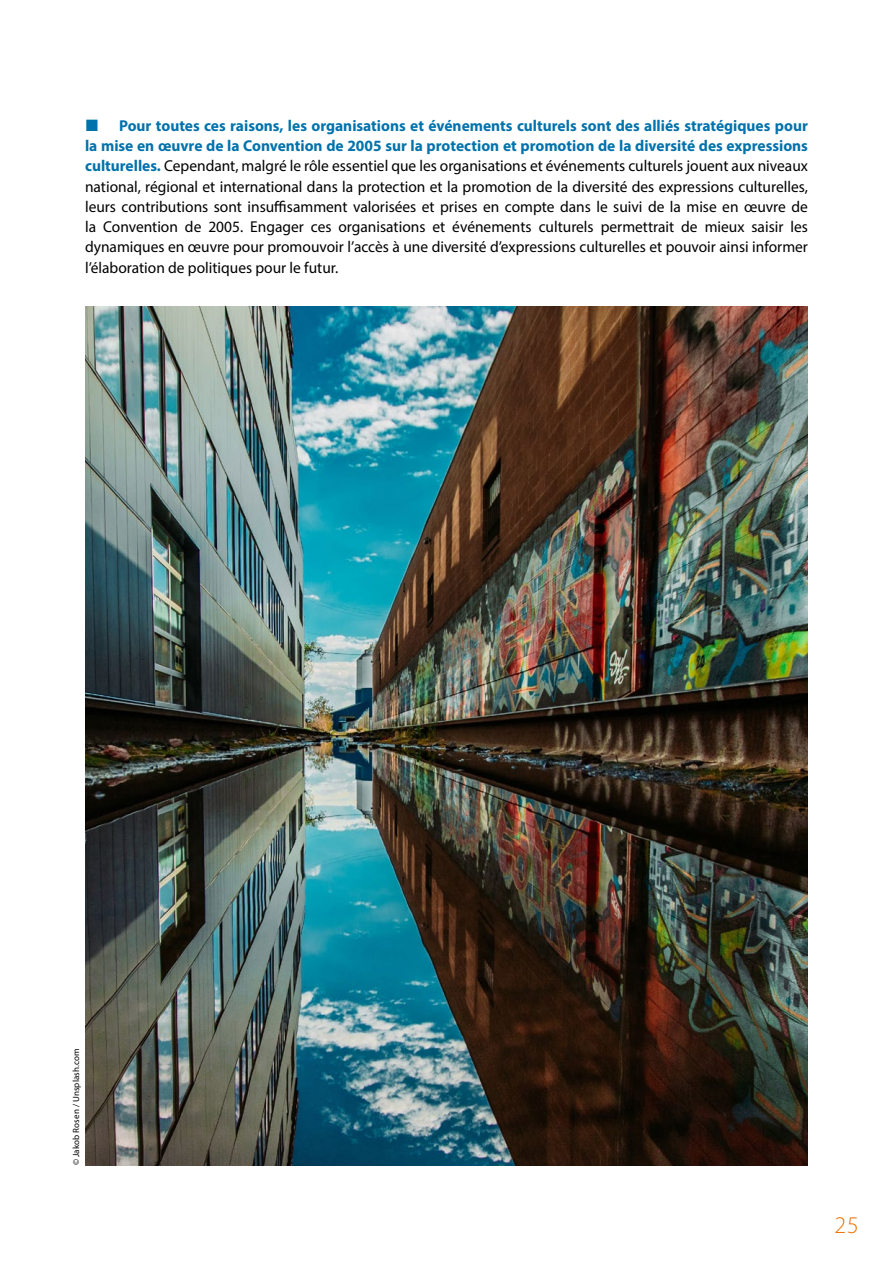
<style>
.page{position:relative;width:893px;height:1263px;background:#fff}
.page>*{position:absolute;margin:0;border:0;box-sizing:border-box;transform-origin:0 0}
.t1{font:300 24px "Myriad Pro";color:#ee7203}
.t2{font:15.75px/20.2px "Myriad Pro";color:#000;text-align:justify}
.t3{font:9px "Myriad Pro";letter-spacing:.015em;color:#000}
.s1{font-weight:700;color:#0072ac}
</style>
<div class="page">
<img style="left:85px;top:306px;width:723px;height:859px">
<p class="t2" style="left:85px;top:115px;width:724px;text-indent:34px"><span class="s1">Pour toutes ces raisons, les organisations et événements culturels sont des alliés stratégiques pour la mise en œuvre de la Convention de 2005 sur la protection et promotion de la diversité des expressions culturelles.</span> Cependant, malgré le rôle essentiel que les organisations et événements culturels jouent aux niveaux national, régional et international dans la protection et la promotion de la diversité des expressions culturelles, leurs contributions sont insuffisamment valorisées et prises en compte dans le suivi de la mise en œuvre de la Convention de 2005. Engager ces organisations et événements culturels permettrait de mieux saisir les dynamiques en œuvre pour promouvoir l’accès à une diversité d’expressions culturelles et pouvoir ainsi informer l’élaboration de politiques pour le futur.</p>
<p class="t3" style="left:70px;top:1165px;width:119px;rotate:-90deg">© Jakob Rosen / Unsplash.com</p>
<h1 class="t1" style="left:835px;top:1211px;width:26px">25</h1>
</div>
